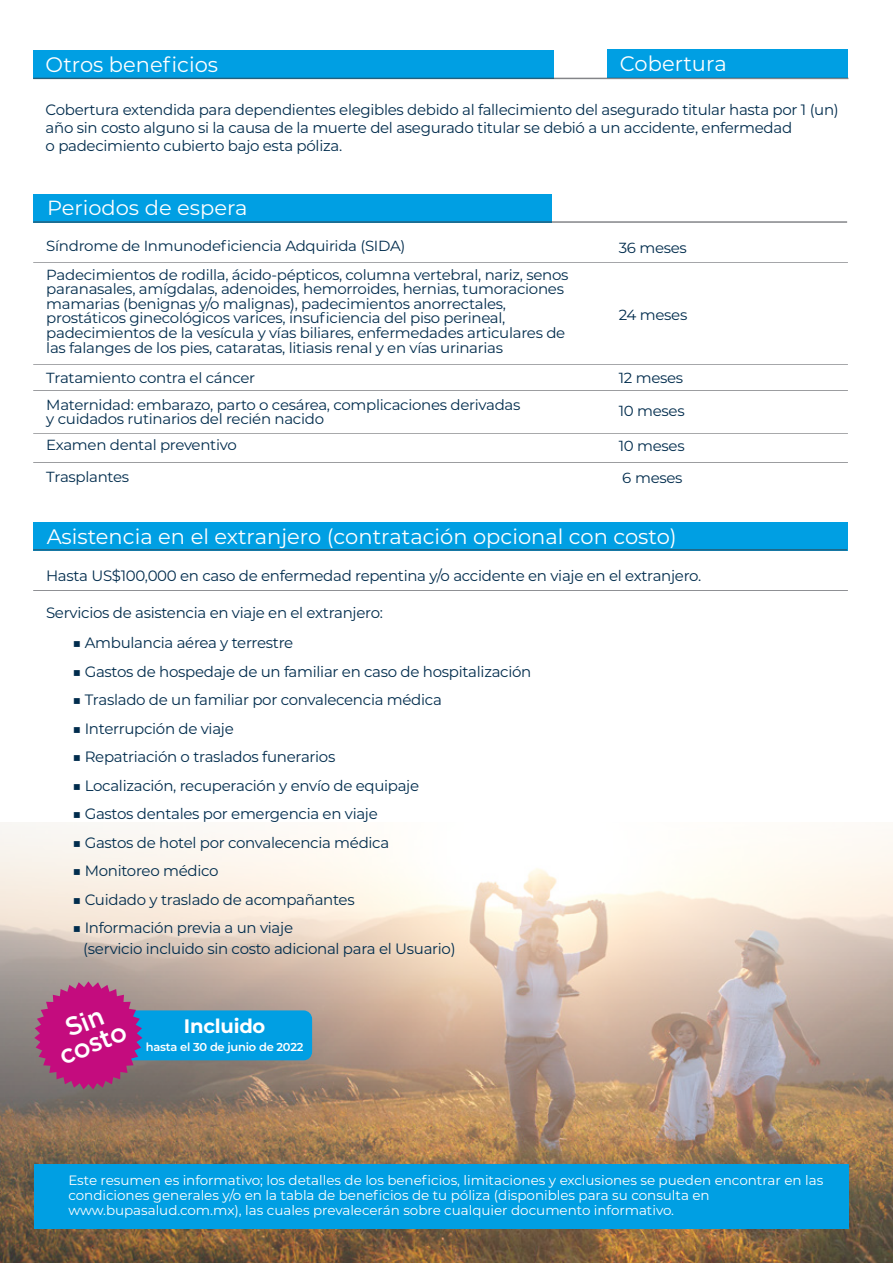
<style>
.page{position:relative;width:893px;height:1263px;background:#fff}
.page>*{position:absolute;margin:0;border:0;box-sizing:border-box;transform-origin:0 0}
.t1{font:500 26.1px/23.1px "Gotham";color:#fff;text-align:center}
.t2{font:21px "Montserrat";color:#fff}
.t3{font:20.4px "Montserrat";color:#fff}
.t4{font:700 19.5px "Montserrat";letter-spacing:-.01em;color:#fff}
.t5{font:15px/18px "Montserrat";letter-spacing:-.02em;color:#002c4d}
.t6{font:14.55px/14.5px "Montserrat";letter-spacing:-.02em;color:#002c4d}
.t7{font:13.5px/15px "Montserrat";letter-spacing:-.005em;color:#fff}
.t8{font:600 11.4px "Montserrat";letter-spacing:-.02em;color:#fff}
</style>
<div class="page">
<img style="left:0;top:822px;width:893px;height:441px">
<div style="left:607px;top:49px;width:241px;height:28px;background:#009fe3"></div>
<div style="left:33px;top:50px;width:521px;height:28px;background:#009fe3"></div>
<hr style="left:33px;top:78px;width:815px;height:1px;background:#3a3c42">
<div style="left:34px;top:1164px;width:814px;height:64px;background:#009fe3"></div>
<hr style="left:33px;top:263px;width:815px;height:1px;background:#3a3c42">
<hr style="left:33px;top:365px;width:815px;height:1px;background:#3a3c42">
<hr style="left:33px;top:390px;width:815px;height:1px;background:#3a3c42">
<hr style="left:33px;top:434px;width:815px;height:1px;background:#3a3c42">
<hr style="left:33px;top:462px;width:815px;height:1px;background:#3a3c42">
<div style="left:33px;top:194px;width:519px;height:28px;background:#009fe3"></div>
<hr style="left:33px;top:221px;width:814px;height:2px;background:#3a3c42">
<hr style="left:33px;top:590px;width:815px;height:1px;background:#3a3c42">
<div style="left:33px;top:522px;width:814px;height:28px;background:#009fe3"></div>
<hr style="left:33px;top:549px;width:814px;height:2px;background:#3a3c42">
<div style="left:77px;top:1010px;width:235px;height:50px;background:#009fe3;border-radius:9px"></div>
<svg style="left:34px;top:981px;width:108px;height:108px;background:#b13080"></svg>
<h2 class="t2" style="left:620px;top:49px;width:108px">Cobertura</h2>
<p class="t5" style="left:46px;top:100px;width:795px">Cobertura extendida para dependientes elegibles debido al fallecimiento del asegurado titular hasta por 1 (un) año sin costo alguno si la causa de la muerte del asegurado titular se debió a un accidente, enfermedad<br>o padecimiento cubierto bajo esta póliza.</p>
<h2 class="t2" style="left:46px;top:50px;width:174px">Otros beneficios</h2>
<h3 class="t3" style="left:47px;top:194px;width:202px">Periodos de espera</h3>
<p class="t6" style="left:46px;top:232px;width:524px;line-height:28px">Síndrome de Inmunodeficiencia Adquirida (SIDA)<br>Padecimientos de rodilla, ácido-pépticos, columna vertebral, nariz, senos</p>
<p class="t6" style="left:46px;top:281px;width:520px">paranasales, amígdalas, adenoides, hemorroides, hernias, tumoraciones mamarias (benignas y/o malignas), padecimientos anorrectales, prostáticos ginecológicos varices, insuficiencia del piso perineal, padecimientos de la vesícula y vías biliares, enfermedades articulares de las falanges de los pies, cataratas, litiasis renal y en vías urinarias</p>
<p class="t6" style="left:46px;top:363px;width:476px;line-height:27.8px">Tratamiento contra el cáncer<br>Maternidad: embarazo, parto o cesárea, complicaciones derivadas</p>
<p class="t6" style="left:46px;top:405px;width:279px;line-height:26.2px">y cuidados rutinarios del recién nacido<br>Examen dental preventivo</p>
<p class="t6" style="left:46px;top:469px;width:84px">Trasplantes</p>
<p class="t6" style="left:619px;top:240px;width:70px">36 meses</p>
<p class="t6" style="left:619px;top:307px;width:70px">24 meses</p>
<p class="t6" style="left:619px;top:370px;width:66px">12 meses</p>
<p class="t6" style="left:619px;top:402px;width:67px">10 meses</p>
<p class="t6" style="left:619px;top:430px;width:67px;line-height:31.3px">10 meses<br>6 meses</p>
<h2 class="t2" style="left:47px;top:522px;width:631px">Asistencia en el extranjero (contratación opcional con costo)</h2>
<p class="t5" style="left:46px;top:566px;width:657px">Hasta US$100,000 en caso de enfermedad repentina y/o accidente en viaje en el extranjero.</p>
<p class="t5" style="left:46px;top:603px;width:338px">Servicios de asistencia en viaje en el extranjero:</p>
<p class="t5" style="left:72px;top:633px;width:222px">■ Ambulancia aérea y terrestre</p>
<p class="t5" style="left:72px;top:662px;width:460px">■ Gastos de hospedaje de un familiar en caso de hospitalización</p>
<p class="t5" style="left:72px;top:690px;width:371px">■ Traslado de un familiar por convalecencia médica</p>
<p class="t5" style="left:72px;top:719px;width:163px">■ Interrupción de viaje</p>
<p class="t5" style="left:72px;top:747px;width:264px">■ Repatriación o traslados funerarios</p>
<p class="t5" style="left:72px;top:776px;width:348px">■ Localización, recuperación y envío de equipaje</p>
<p class="t5" style="left:72px;top:804px;width:307px">■ Gastos dentales por emergencia en viaje</p>
<p class="t5" style="left:72px;top:833px;width:318px">■ Gastos de hotel por convalecencia médica</p>
<p class="t5" style="left:72px;top:861px;width:148px">■ Monitoreo médico</p>
<p class="t5" style="left:72px;top:890px;width:284px">■ Cuidado y traslado de acompañantes</p>
<p class="t5" style="left:83px;top:917px;width:374px;line-height:21px;text-indent:-11px">■ Información previa a un viaje<br>(servicio incluido sin costo adicional para el Usuario)</p>
<h1 class="t1" style="left:47px;top:1024px;width:72px;rotate:-22deg">Sin costo</h1>
<h3 class="t4" style="left:184px;top:1012px;width:83px">Incluido</h3>
<p class="t8" style="left:146px;top:1038px;width:159px">hasta el 30 de junio de 2022</p>
<p class="t7" style="left:68px;top:1172px;width:756px">Este resumen es informativo; los detalles de los beneficios, limitaciones y exclusiones se pueden encontrar en las condiciones generales y/o en la tabla de beneficios de tu póliza (disponibles para su consulta en www.bupasalud.com.mx), las cuales prevalecerán sobre cualquier documento informativo.</p>
</div>
